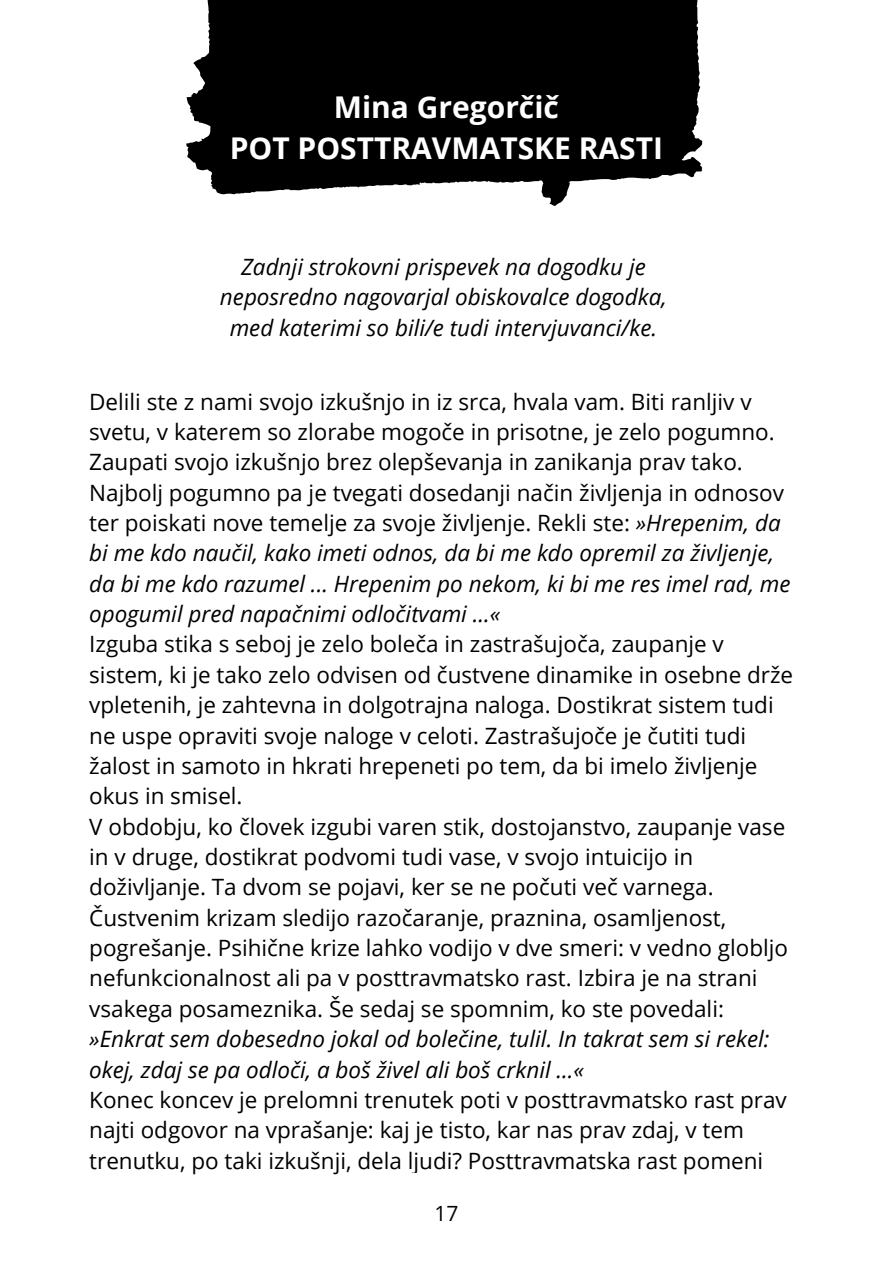
<style>
.page{position:relative;width:893px;height:1264px;background:#fff}
.page>*{position:absolute;margin:0;border:0;box-sizing:border-box;transform-origin:0 0}
.t1{font:700 30px/41.5px "Open Sans";color:#fff;text-align:center}
.t2{font:22.5px/30.3px "Open Sans";color:#000}
.t3{font:italic 22.5px/30.3px "Open Sans";color:#000}
.t4{font:21px "Open Sans";color:#000}
.s1{font-style:italic}
</style>
<div class="page">
<svg style="left:186px;top:0;width:517px;height:206px;fill:#000"></svg>
<h1 class="t1" style="left:230px;top:85px;width:435px">Mina Gregorčič<br>POT POSTTRAVMATSKE RASTI</h1>
<p class="t3" style="left:220px;top:251px;width:448px;text-align:center">Zadnji strokovni prispevek na dogodku je neposredno nagovarjal obiskovalce dogodka, med katerimi so bili/e tudi intervjuvanci/ke.</p>
<p class="t2" style="left:89px;top:385px;width:702px">Delili ste z nami svojo izkušnjo in iz srca, hvala vam. Biti ranljiv v svetu, v katerem so zlorabe mogoče in prisotne, je zelo pogumno.<br>Zaupati svojo izkušnjo brez olepševanja in zanikanja prav tako.<br>Najbolj pogumno pa je tvegati dosedanji način življenja in odnosov ter poiskati nove temelje za svoje življenje. Rekli ste: <span class="s1">»Hrepenim, da bi me kdo naučil, kako imeti odnos, da bi me kdo opremil za življenje, da bi me kdo razumel ... Hrepenim po nekom, ki bi me res imel rad, me opogumil pred napačnimi odločitvami ...«</span></p>
<p class="t2" style="left:89px;top:628px;width:705px">Izguba stika s seboj je zelo boleča in zastrašujoča, zaupanje v sistem, ki je tako zelo odvisen od čustvene dinamike in osebne drže vpletenih, je zahtevna in dolgotrajna naloga. Dostikrat sistem tudi ne uspe opraviti svoje naloge v celoti. Zastrašujoče je čutiti tudi žalost in samoto in hkrati hrepeneti po tem, da bi imelo življenje okus in smisel.<br>V obdobju, ko človek izgubi varen stik, dostojanstvo, zaupanje vase in v druge, dostikrat podvomi tudi vase, v svojo intuicijo in doživljanje. Ta dvom se pojavi, ker se ne počuti več varnega.<br>Čustvenim krizam sledijo razočaranje, praznina, osamljenost, pogrešanje. Psihične krize lahko vodijo v dve smeri: v vedno globljo nefunkcionalnost ali pa v posttravmatsko rast. Izbira je na strani vsakega posameznika. Še sedaj se spomnim, ko ste povedali:</p>
<p class="t3" style="left:89px;top:1023px;width:681px">»Enkrat sem dobesedno jokal od bolečine, tulil. In takrat sem si rekel: okej, zdaj se pa odloči, a boš živel ali boš crknil ...«</p>
<p class="t2" style="left:89px;top:1083px;width:699px">Konec koncev je prelomni trenutek poti v posttravmatsko rast prav najti odgovor na vprašanje: kaj je tisto, kar nas prav zdaj, v tem trenutku, po taki izkušnji, dela ljudi? Posttravmatska rast pomeni</p>
<p class="t4" style="left:434px;top:1198px;width:25px">17</p>
</div>
